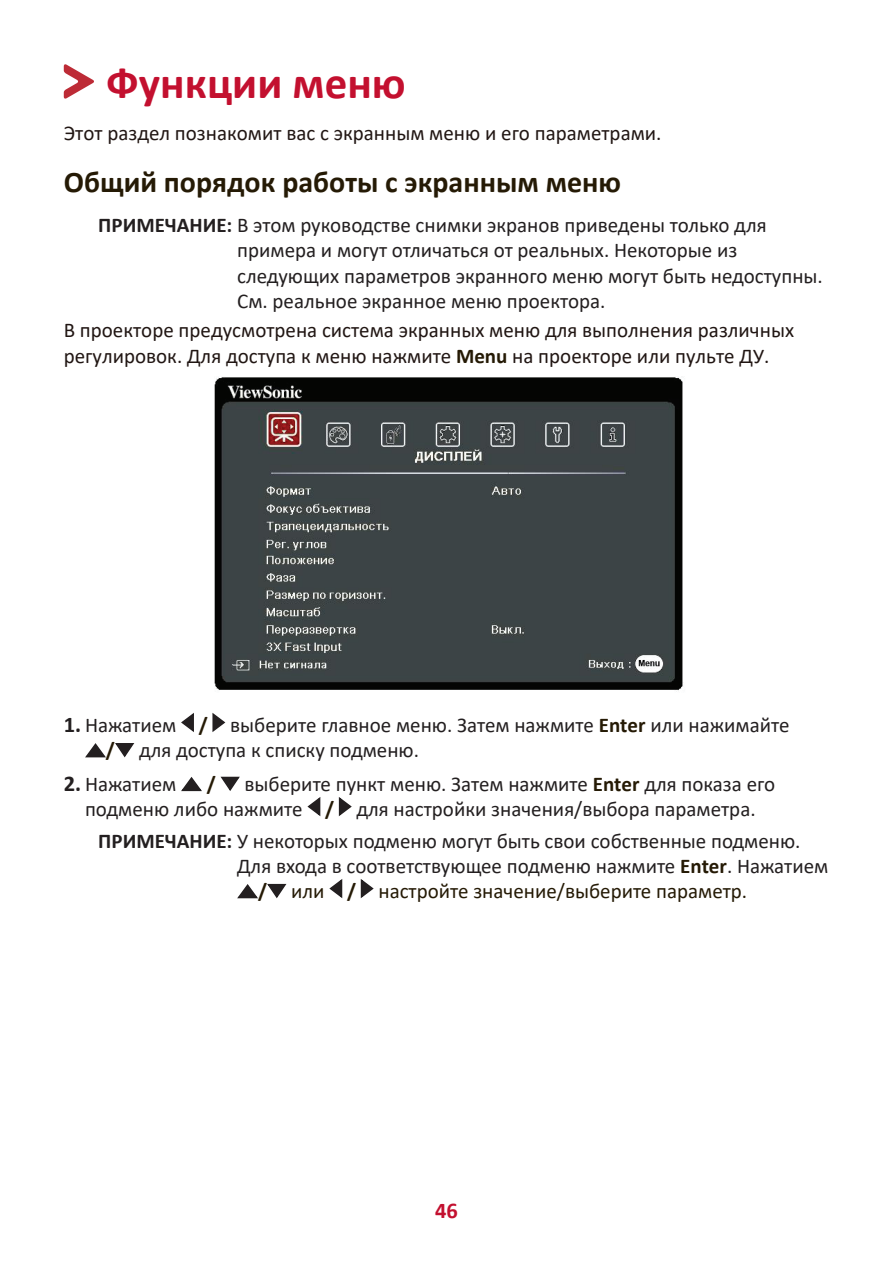
<style>
.page{position:relative;width:893px;height:1263px;background:#fff}
.page>*{position:absolute;margin:0;border:0;box-sizing:border-box;transform-origin:0 0}
.t1{font:700 45px "Calibri";color:#c3102f}
.t2{font:700 30px "Calibri";color:#251a05}
.t3{font:700 22.5px "Calibri";color:#c3102f}
.t4{font:21px/25.2px "Calibri";color:#231f20}
.t5{font:21px/25.2px "Calibri";color:#211613}
.t6{font:21px "Calibri";color:#251a05}
.t7{font:700 21px "Calibri";color:#251a05}
.s1{font-weight:700}
.s2{font-weight:700;color:#251a05}
.s3{font-weight:700;font-size:22.5px}
</style>
<div class="page">
<svg style="left:64px;top:64px;width:30px;height:35px"></svg>
<img style="left:214px;top:377px;width:469px;height:314px">
<svg style="left:181px;top:712px;width:13px;height:20px"></svg>
<svg style="left:212px;top:713px;width:14px;height:19px"></svg>
<svg style="left:85px;top:743px;width:21px;height:15px"></svg>
<svg style="left:115px;top:743px;width:20px;height:15px"></svg>
<svg style="left:181px;top:777px;width:21px;height:15px"></svg>
<svg style="left:220px;top:776px;width:20px;height:15px"></svg>
<svg style="left:307px;top:797px;width:14px;height:20px"></svg>
<svg style="left:338px;top:797px;width:14px;height:19px"></svg>
<svg style="left:237px;top:884px;width:21px;height:15px"></svg>
<svg style="left:267px;top:883px;width:20px;height:16px"></svg>
<svg style="left:329px;top:879px;width:14px;height:20px"></svg>
<svg style="left:360px;top:879px;width:14px;height:19px"></svg>
<h1 class="t1" style="left:106px;top:51px;width:301px">Функции меню</h1>
<p class="t5" style="left:64px;top:119px;width:599px">Этот раздел познакомит вас с экранным меню и его параметрами.</p>
<h2 class="t2" style="left:64px;top:161px;width:559px">Общий порядок работы с экранным меню</h2>
<p class="t4" style="left:237px;top:212px;width:587px;text-indent:-139px"><span class="s1">ПРИМЕЧАНИЕ:</span> В этом руководстве снимки экранов приведены только для примера и могут отличаться от реальных. Некоторые из следующих параметров экранного меню могут быть недоступны.<br>См. реальное экранное меню проектора.</p>
<p class="t5" style="left:64px;top:317px;width:732px">В проекторе предусмотрена система экранных меню для выполнения различных регулировок. Для доступа к меню нажмите <span class="s2">Menu</span> на проекторе или пульте ДУ.</p>
<p class="t4" style="left:106px;top:712px;width:685px;text-indent:-42px"><span class="s3">1.</span> Нажатием <span class="s2">/</span> выберите главное меню. Затем нажмите <span class="s2">Enter</span> или нажимайте <span class="s2">/</span> для доступа к списку подменю.</p>
<p class="t4" style="left:64px;top:771px;width:114px"><span class="s3">2.</span> Нажатием</p>
<p class="t7" style="left:207px;top:769px;width:11px">/</p>
<p class="t4" style="left:85px;top:771px;width:692px;text-indent:160px">выберите пункт меню. Затем нажмите <span class="s2">Enter</span> для показа его подменю либо нажмите <span class="s2">/</span> для настройки значения/выбора параметра.</p>
<p class="t4" style="left:98px;top:828px;width:704px"><span class="s1">ПРИМЕЧАНИЕ:</span> У некоторых подменю могут быть свои собственные подменю.</p>
<p class="t4" style="left:237px;top:853px;width:593px">Для входа в соответствующее подменю нажмите <span class="s2">Enter</span>. Нажатием</p>
<p class="t6" style="left:258px;top:877px;width:491px"><span class="s1">/</span> или <span class="s1">/</span> настройте значение/выберите параметр.</p>
<p class="t3" style="left:435px;top:1194px;width:24px">46</p>
</div>
